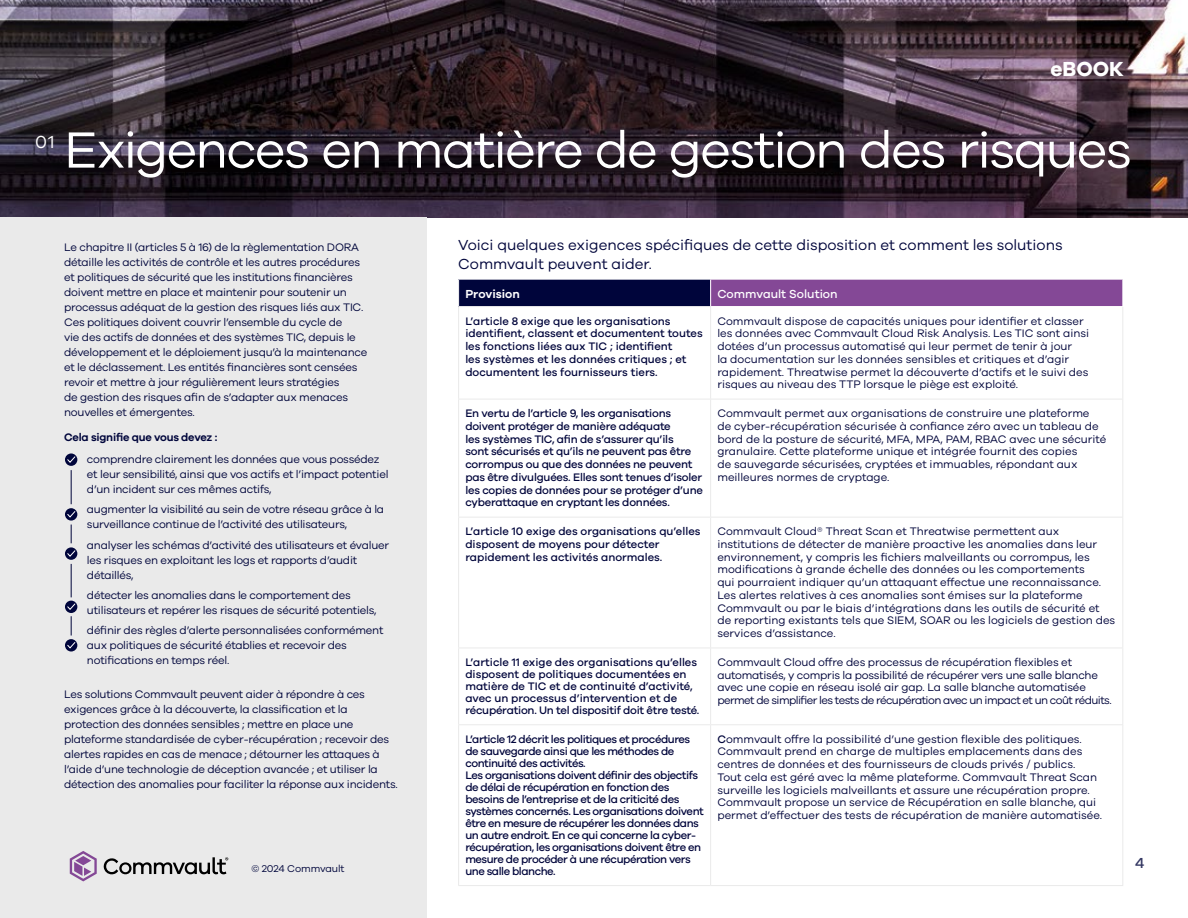
<style>
.page{position:relative;width:1188px;height:918px;background:#fff}
.page>*{position:absolute;margin:0;border:0;box-sizing:border-box;transform-origin:0 0}
.t1{font:52.5px "Galano Grotesque";letter-spacing:-.035em;color:#fff}
.t2{font:700 21px "Galano Grotesque";color:#fff}
.t3{font:18px "Galano Grotesque";color:#fff}
.t4{font:15px/19.5px "Galano Grotesque";color:#00053b}
.t5{font:500 15px "Galano Grotesque";color:#333762}
.t6{font:500 12px "Galano Grotesque";color:#fff}
.t7{font:600 12px "Galano Grotesque";color:#fff}
.t8{font:11.25px/12.8px "Galano Grotesque";letter-spacing:-.015em;color:#00053b}
.t9{font:500 11.25px/12.8px "Galano Grotesque";color:#00053b}
.t10{font:500 11.25px/12px "Galano Grotesque";letter-spacing:-.04em;color:#00053b}
.t11{font:500 11.25px/12.8px "Galano Grotesque";letter-spacing:-.02em;color:#00053b}
.t12{font:600 11.25px "Galano Grotesque";letter-spacing:-.02em;color:#00053b}
.t13{font:10.2px "Galano Grotesque";letter-spacing:-.01em;color:#00053b}
.s1{font-weight:500}
</style>
<div class="page">
<img style="left:0;top:0;width:1188px;height:217px">
<div style="left:459px;top:279px;width:252px;height:28px;background:#00053b"></div>
<div style="left:711px;top:279px;width:412px;height:28px;background:#844896"></div>
<hr style="left:458px;top:279px;width:253px;height:1px;background:#fff">
<svg style="left:458px;top:280px;width:1px;height:26px"></svg>
<hr style="left:711px;top:279px;width:412px;height:1px;background:#fff">
<svg style="left:710px;top:280px;width:1px;height:26px"></svg>
<svg style="left:1122px;top:280px;width:1px;height:26px"></svg>
<hr style="left:711px;top:306px;width:412px;height:1px;background:#fff">
<hr style="left:458px;top:307px;width:1px;height:92px;background:#eaeaea">
<hr style="left:710px;top:307px;width:1px;height:92px;background:#eaeaea">
<hr style="left:1122px;top:307px;width:1px;height:92px;background:#eaeaea">
<hr style="left:458px;top:399px;width:253px;height:1px;background:#eaeaea">
<hr style="left:458px;top:399px;width:1px;height:118px;background:#eaeaea">
<hr style="left:711px;top:399px;width:412px;height:1px;background:#eaeaea">
<hr style="left:710px;top:399px;width:1px;height:118px;background:#eaeaea">
<hr style="left:1122px;top:399px;width:1px;height:118px;background:#eaeaea">
<hr style="left:458px;top:517px;width:253px;height:1px;background:#eaeaea">
<hr style="left:458px;top:518px;width:1px;height:130px;background:#eaeaea">
<hr style="left:711px;top:517px;width:412px;height:1px;background:#eaeaea">
<hr style="left:710px;top:518px;width:1px;height:130px;background:#eaeaea">
<hr style="left:1122px;top:518px;width:1px;height:130px;background:#eaeaea">
<hr style="left:458px;top:648px;width:253px;height:1px;background:#eaeaea">
<hr style="left:458px;top:648px;width:1px;height:76px;background:#eaeaea">
<hr style="left:711px;top:648px;width:412px;height:1px;background:#eaeaea">
<hr style="left:710px;top:648px;width:1px;height:76px;background:#eaeaea">
<hr style="left:1122px;top:648px;width:1px;height:76px;background:#eaeaea">
<hr style="left:458px;top:724px;width:253px;height:1px;background:#eaeaea">
<hr style="left:458px;top:725px;width:1px;height:160px;background:#eaeaea">
<hr style="left:711px;top:724px;width:412px;height:1px;background:#eaeaea">
<hr style="left:710px;top:725px;width:1px;height:160px;background:#eaeaea">
<hr style="left:1122px;top:725px;width:1px;height:160px;background:#eaeaea">
<hr style="left:458px;top:885px;width:253px;height:1px;background:#eaeaea">
<hr style="left:711px;top:885px;width:412px;height:1px;background:#eaeaea">
<hr style="left:458px;top:306px;width:253px;height:1px;background:#eaeaea">
<div style="left:0;top:217px;width:427px;height:701px;background:#eaeaea"></div>
<svg style="left:70px;top:851px;width:27px;height:30px"></svg>
<svg style="left:103px;top:857px;width:125px;height:17px"></svg>
<svg style="left:65px;top:453px;width:12px;height:13px"></svg>
<svg style="left:67px;top:456px;width:9px;height:7px"></svg>
<hr style="left:71px;top:470px;width:1px;height:34px;background:#00053b">
<svg style="left:65px;top:508px;width:12px;height:13px"></svg>
<svg style="left:67px;top:510px;width:9px;height:8px"></svg>
<svg style="left:65px;top:547px;width:12px;height:13px"></svg>
<svg style="left:67px;top:550px;width:9px;height:7px"></svg>
<svg style="left:71px;top:525px;width:1px;height:18px"></svg>
<div style="left:65px;top:601px;width:12px;height:12px;background:#00053b;border-radius:50%"></div>
<hr style="left:71px;top:564px;width:1px;height:33px;background:#00053b">
<svg style="left:65px;top:639px;width:12px;height:13px"></svg>
<svg style="left:67px;top:603px;width:9px;height:46px"></svg>
<h2 class="t2" style="left:1050px;top:56px;width:75px">eBOOK</h2>
<h3 class="t3" style="left:35px;top:131px;width:21px">01</h3>
<h1 class="t1" style="left:64px;top:119px;width:1069px">Exigences en matière de gestion des risques</h1>
<p class="t8" style="left:64px;top:240px;width:305px;line-height:15px">Le chapitre II (articles 5 à 16) de la règlementation DORA détaille les activités de contrôle et les autres procédures et politiques de sécurité que les institutions financières doivent mettre en place et maintenir pour soutenir un processus adéquat de la gestion des risques liés aux TIC.<br>Ces politiques doivent couvrir l’ensemble du cycle de<br>vie des actifs de données et des systèmes TIC, depuis le développement et le déploiement jusqu’à la maintenance et le déclassement. Les entités financières sont censées revoir et mettre à jour régulièrement leurs stratégies<br>de gestion des risques afin de s’adapter aux menaces nouvelles et émergentes.</p>
<p class="t12" style="left:64px;top:430px;width:155px">Cela signifie que vous devez :</p>
<p class="t8" style="left:87px;top:451px;width:303px;line-height:15px">comprendre clairement les données que vous possédez et leur sensibilité, ainsi que vos actifs et l’impact potentiel d’un incident sur ces mêmes actifs,</p>
<p class="t8" style="left:87px;top:502px;width:299px;line-height:15px">augmenter la visibilité au sein de votre réseau grâce à la surveillance continue de l’activité des utilisateurs,</p>
<p class="t8" style="left:87px;top:537px;width:304px;line-height:15px">analyser les schémas d’activité des utilisateurs et évaluer les risques en exploitant les logs et rapports d’audit détaillés,</p>
<p class="t8" style="left:87px;top:587px;width:291px;line-height:15px">détecter les anomalies dans le comportement des utilisateurs et repérer les risques de sécurité potentiels,</p>
<p class="t8" style="left:87px;top:623px;width:298px;line-height:15px">définir des règles d’alerte personnalisées conformément aux politiques de sécurité établies et recevoir des notifications en temps réel.</p>
<p class="t8" style="left:64px;top:687px;width:335px;line-height:15px">Les solutions Commvault peuvent aider à répondre à ces exigences grâce à la découverte, la classification et la protection des données sensibles ; mettre en place une plateforme standardisée de cyber-récupération ; recevoir des alertes rapides en cas de menace ; détourner les attaques à l’aide d’une technologie de déception avancée ; et utiliser la détection des anomalies pour faciliter la réponse aux incidents.</p>
<p class="t13" style="left:252px;top:863px;width:94px">© 2024 Commvault</p>
<h3 class="t4" style="left:458px;top:234px;width:606px">Voici quelques exigences spécifiques de cette disposition et comment les solutions<br>Commvault peuvent aider.</h3>
<p class="t7" style="left:465px;top:287px;width:56px">Provision</p>
<p class="t6" style="left:717px;top:287px;width:122px">Commvault Solution</p>
<p class="t9" style="left:465px;top:314px;width:239px">L’article 8 exige que les organisations identifient, classent et documentent toutes les fonctions liées aux TIC ; identifient<br>les systèmes et les données critiques ; et documentent les fournisseurs tiers.</p>
<p class="t8" style="left:717px;top:314px;width:373px">Commvault dispose de capacités uniques pour identifier et classer les données avec Commvault Cloud Risk Analysis. Les TIC sont ainsi dotées d’un processus automatisé qui leur permet de tenir à jour<br>la documentation sur les données sensibles et critiques et d’agir rapidement. Threatwise permet la découverte d’actifs et le suivi des risques au niveau des TTP lorsque le piège est exploité.</p>
<p class="t11" style="left:465px;top:407px;width:239px">En vertu de l’article 9, les organisations doivent protéger de manière adéquate<br>les systèmes TIC, afin de s’assurer qu’ils<br>sont sécurisés et qu’ils ne peuvent pas être corrompus ou que des données ne peuvent pas être divulguées. Elles sont tenues d’isoler les copies de données pour se protéger d’une cyberattaque en cryptant les données.</p>
<p class="t8" style="left:717px;top:407px;width:390px">Commvault permet aux organisations de construire une plateforme<br>de cyber-récupération sécurisée à confiance zéro avec un tableau de bord de la posture de sécurité, MFA, MPA, PAM, RBAC avec une sécurité granulaire. Cette plateforme unique et intégrée fournit des copies<br>de sauvegarde sécurisées, cryptées et immuables, répondant aux meilleures normes de cryptage.</p>
<p class="t9" style="left:465px;top:525px;width:237px">L’article 10 exige des organisations qu’elles disposent de moyens pour détecter rapidement les activités anormales.</p>
<p class="t8" style="left:717px;top:525px;width:399px">Commvault Cloud® Threat Scan et Threatwise permettent aux institutions de détecter de manière proactive les anomalies dans leur environnement, y compris les fichiers malveillants ou corrompus, les modifications à grande échelle des données ou les comportements<br>qui pourraient indiquer qu’un attaquant effectue une reconnaissance.<br>Les alertes relatives à ces anomalies sont émises sur la plateforme Commvault ou par le biais d’intégrations dans les outils de sécurité et de reporting existants tels que SIEM, SOAR ou les logiciels de gestion des services d’assistance.</p>
<p class="t9" style="left:465px;top:656px;width:236px;line-height:12px">L’article 11 exige des organisations qu’elles disposent de politiques documentées en matière de TIC et de continuité d’activité, avec un processus d’intervention et de récupération. Un tel dispositif doit être testé.</p>
<p class="t8" style="left:717px;top:655px;width:396px">Commvault Cloud offre des processus de récupération flexibles et automatisés, y compris la possibilité de récupérer vers une salle blanche avec une copie en réseau isolé air gap. La salle blanche automatisée permet de simplifier les tests de récupération avec un impact et un coût réduits.</p>
<p class="t10" style="left:465px;top:733px;width:240px">L’article 12 décrit les politiques et procédures de sauvegarde ainsi que les méthodes de continuité des activités.<br>Les organisations doivent définir des objectifs de délai de récupération en fonction des besoins de l’entreprise et de la criticité des systèmes concernés. Les organisations doivent être en mesure de récupérer les données dans un autre endroit. En ce qui concerne la cyber&shy;récupération, les organisations doivent être en mesure de procéder à une récupération vers une salle blanche.</p>
<p class="t8" style="left:717px;top:732px;width:386px"><span class="s1">C</span>ommvault offre la possibilité d’une gestion flexible des politiques.<br>Commvault prend en charge de multiples emplacements dans des centres de données et des fournisseurs de clouds privés / publics.<br>Tout cela est géré avec la même plateforme. Commvault Threat Scan surveille les logiciels malveillants et assure une récupération propre.<br>Commvault propose un service de Récupération en salle blanche, qui permet d’effectuer des tests de récupération de manière automatisée.</p>
<h3 class="t5" style="left:1135px;top:854px;width:11px">4</h3>
</div>
